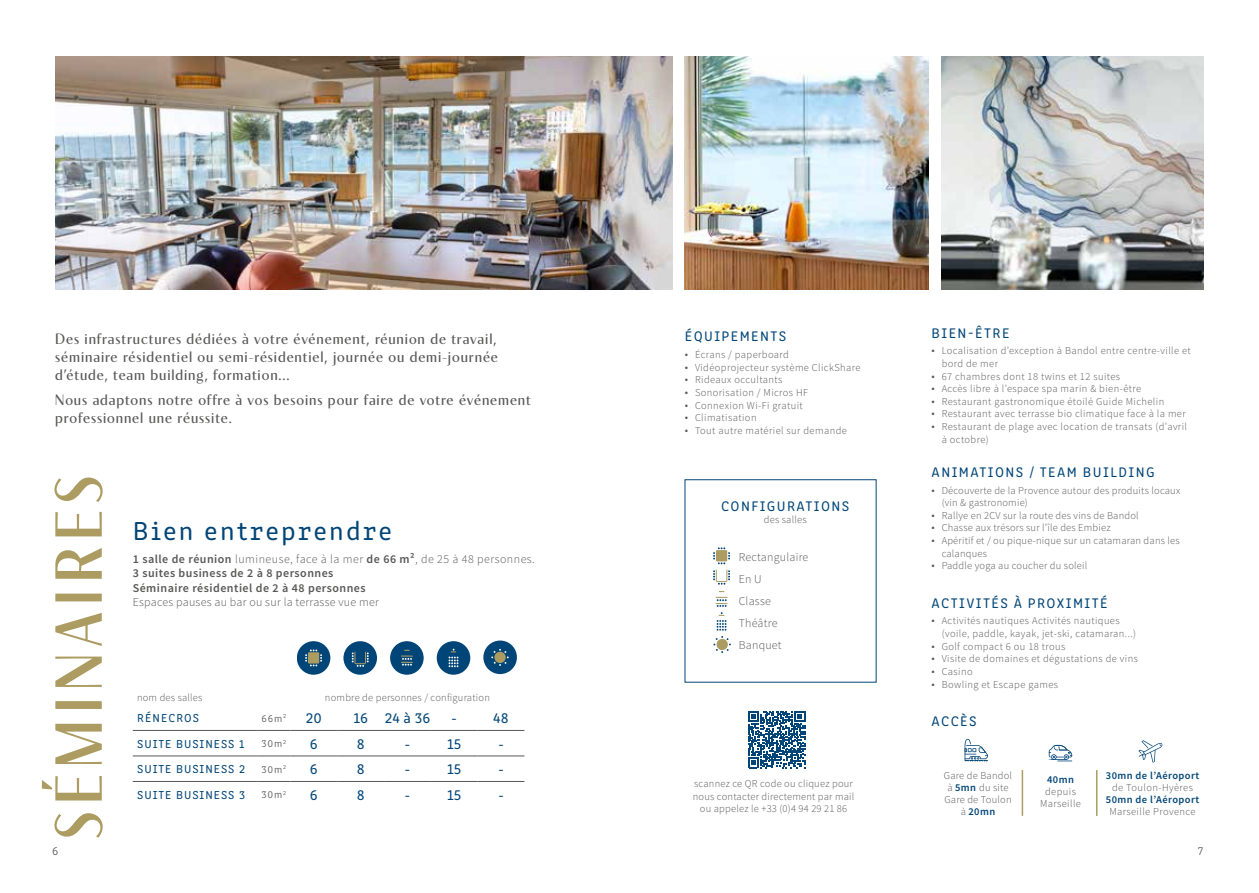
<style>
.page{position:relative;width:1259px;height:893px;background:#fff}
.page>*{position:absolute;margin:0;border:0;box-sizing:border-box;transform-origin:0 0}
.t1{font:27px "Clone Rounded";letter-spacing:.08em;color:#004577}
.t2{font:15px/18px "Contralto Small";letter-spacing:.06em;color:#575756;text-align:justify}
.t3{font:15px "Clone Rounded";color:#004577}
.t4{font:14.4px "Clone Rounded";letter-spacing:.1em;color:#004577}
.t5{font:600 12px/14.4px "Source Sans Pro";letter-spacing:.04em;color:#575756}
.t6{font:300 12px/22px "Source Sans Pro";letter-spacing:.02em;color:#575756}
.t7{font:12px "Clone Rounded";letter-spacing:.08em;color:#004577}
.t8{font:12px "Clone Rounded";letter-spacing:.1em;color:#004577}
.t9{font:300 12px "Clone Rounded";color:#575756}
.t10{font:300 10.5px/12.6px "Source Sans Pro";letter-spacing:.04em;color:#575756}
.t11{font:300 10.5px/12.6px "Source Sans Pro";letter-spacing:.02em;color:#575756}
.t12{font:600 10.5px "Source Sans Pro";letter-spacing:.04em;color:#004577}
.t13{font:300 10.5px "Clone Rounded";letter-spacing:.08em;color:#575756}
.s1{font-weight:300}
.s2{font-size:12px}
.s3{font-weight:600;color:#004577}
</style>
<div class="page">
<svg style="left:42px;top:478px;width:61px;height:360px"></svg>
<img style="left:55px;top:56px;width:617px;height:234px">
<hr style="left:133px;top:730px;width:124px;height:1px;background:#575756">
<hr style="left:257px;top:730px;width:33px;height:1px;background:#575756">
<hr style="left:290px;top:730px;width:47px;height:1px;background:#575756">
<hr style="left:337px;top:730px;width:47px;height:1px;background:#575756">
<hr style="left:384px;top:730px;width:47px;height:1px;background:#575756">
<hr style="left:431px;top:730px;width:46px;height:1px;background:#575756">
<hr style="left:477px;top:730px;width:47px;height:1px;background:#575756">
<hr style="left:133px;top:756px;width:124px;height:1px;background:#575756">
<hr style="left:257px;top:756px;width:33px;height:1px;background:#575756">
<hr style="left:290px;top:756px;width:47px;height:1px;background:#575756">
<hr style="left:337px;top:756px;width:47px;height:1px;background:#575756">
<hr style="left:384px;top:756px;width:47px;height:1px;background:#575756">
<hr style="left:431px;top:756px;width:46px;height:1px;background:#575756">
<hr style="left:477px;top:756px;width:47px;height:1px;background:#575756">
<hr style="left:133px;top:781px;width:124px;height:1px;background:#575756">
<hr style="left:257px;top:781px;width:33px;height:1px;background:#575756">
<hr style="left:290px;top:781px;width:47px;height:1px;background:#575756">
<hr style="left:337px;top:781px;width:47px;height:1px;background:#575756">
<hr style="left:384px;top:781px;width:47px;height:1px;background:#575756">
<hr style="left:431px;top:781px;width:46px;height:1px;background:#575756">
<hr style="left:477px;top:781px;width:47px;height:1px;background:#575756">
<img style="left:941px;top:56px;width:262px;height:234px">
<img style="left:685px;top:56px;width:243px;height:234px">
<svg style="left:748px;top:711px;width:57px;height:57px"></svg>
<svg style="left:964px;top:739px;width:24px;height:22px"></svg>
<svg style="left:1048px;top:745px;width:24px;height:16px"></svg>
<svg style="left:1138px;top:740px;width:24px;height:23px"></svg>
<hr style="left:1021px;top:770px;width:2px;height:46px;background:#ac9c62">
<hr style="left:1096px;top:770px;width:1px;height:46px;background:#ac9c62">
<svg style="left:713px;top:547px;width:17px;height:17px"></svg>
<svg style="left:713px;top:570px;width:17px;height:15px"></svg>
<svg style="left:713px;top:591px;width:18px;height:62px"></svg>
<svg style="left:298px;top:641px;width:32px;height:34px"></svg>
<div style="left:343px;top:641px;width:34px;height:34px;background:#004577;border-radius:50%"></div>
<svg style="left:352px;top:652px;width:17px;height:15px"></svg>
<div style="left:390px;top:641px;width:34px;height:34px;background:#004577;border-radius:50%"></div>
<svg style="left:401px;top:650px;width:12px;height:16px"></svg>
<div style="left:437px;top:641px;width:33px;height:34px;background:#004577;border-radius:50%"></div>
<svg style="left:448px;top:649px;width:10px;height:18px"></svg>
<div style="left:483px;top:640px;width:34px;height:34px;background:#004577;border-radius:50%"></div>
<svg style="left:491px;top:649px;width:18px;height:17px"></svg>
<h2 class="t2" style="left:55px;top:329px;width:444px">Des infrastructures dédiées à votre événement, réunion de travail, séminaire résidentiel ou semi-résidentiel, journée ou demi-journée d’étude, team building, formation...</h2>
<h2 class="t2" style="left:55px;top:390px;width:477px">Nous adaptons notre offre à vos besoins pour faire de votre événement professionnel une réussite.</h2>
<h1 class="t1" style="left:133px;top:511px;width:261px">Bien entreprendre</h1>
<p class="t5" style="left:133px;top:552px;width:404px">1 salle de réunion <span class="s1">lumineuse, face à la mer</span> de 66 m²<span class="s1">, de 25 à 48 personnes.<br></span>3 suites business de 2 à 8 personnes<br>Séminaire résidentiel de 2 à 48 personnes</p>
<p class="t6" style="left:133px;top:591px;width:248px">Espaces pauses au bar ou sur la terrasse vue mer</p>
<p class="t11" style="left:137px;top:691px;width:67px">nom des salles</p>
<p class="t11" style="left:325px;top:691px;width:166px">nombre de personnes / configuration</p>
<p class="t8" style="left:137px;top:709px;width:64px">RÉNECROS</p>
<p class="t13" style="left:262px;top:711px;width:26px">66m<sup>2</sup></p>
<h2 class="t3" style="left:306px;top:707px;width:18px">20</h2>
<h2 class="t3" style="left:353px;top:707px;width:78px">16 24 à 36</h2>
<h2 class="t3" style="left:451px;top:707px;width:7px">-</h2>
<h2 class="t3" style="left:493px;top:707px;width:17px">48</h2>
<p class="t7" style="left:137px;top:735px;width:109px">SUITE BUSINESS 1</p>
<p class="t13" style="left:261px;top:736px;width:26px">30m<sup>2</sup></p>
<h2 class="t3" style="left:310px;top:733px;width:9px">6</h2>
<h2 class="t3" style="left:357px;top:733px;width:9px">8</h2>
<h2 class="t3" style="left:404px;top:733px;width:7px">-</h2>
<h2 class="t3" style="left:447px;top:733px;width:16px">15</h2>
<h2 class="t3" style="left:498px;top:733px;width:7px">-</h2>
<p class="t7" style="left:137px;top:760px;width:109px">SUITE BUSINESS 2</p>
<p class="t13" style="left:261px;top:762px;width:26px">30m<sup>2</sup></p>
<h2 class="t3" style="left:310px;top:758px;width:9px">6</h2>
<h2 class="t3" style="left:357px;top:758px;width:9px">8</h2>
<h2 class="t3" style="left:404px;top:758px;width:7px">-</h2>
<h2 class="t3" style="left:447px;top:758px;width:16px">15</h2>
<h2 class="t3" style="left:498px;top:758px;width:7px">-</h2>
<p class="t7" style="left:137px;top:786px;width:109px">SUITE BUSINESS 3</p>
<p class="t13" style="left:261px;top:787px;width:26px">30m<sup>2</sup></p>
<h2 class="t3" style="left:310px;top:784px;width:9px">6</h2>
<h2 class="t3" style="left:357px;top:784px;width:9px">8</h2>
<h2 class="t3" style="left:404px;top:784px;width:7px">-</h2>
<h2 class="t3" style="left:447px;top:784px;width:16px">15</h2>
<h2 class="t3" style="left:498px;top:784px;width:7px">-</h2>
<h3 class="t4" style="left:685px;top:326px;width:103px">ÉQUIPEMENTS</h3>
<p class="t10" style="left:685px;top:348px;width:106px"><span class="s2">•</span> Écrans / paperboard</p>
<p class="t10" style="left:685px;top:361px;width:177px"><span class="s2">•</span> Vidéoprojecteur système ClickShare</p>
<p class="t10" style="left:685px;top:374px;width:99px"><span class="s2">•</span> Rideaux occultants</p>
<p class="t10" style="left:685px;top:386px;width:125px"><span class="s2">•</span> Sonorisation / Micros HF</p>
<p class="t10" style="left:685px;top:399px;width:119px"><span class="s2">•</span> Connexion Wi-Fi gratuit</p>
<p class="t10" style="left:685px;top:411px;width:73px"><span class="s2">•</span> Climatisation</p>
<p class="t10" style="left:685px;top:424px;width:164px"><span class="s2">•</span> Tout autre matériel sur demande</p>
<h3 class="t4" style="left:721px;top:495px;width:130px">CONFIGURATIONS</h3>
<p class="t11" style="left:764px;top:514px;width:44px">des salles</p>
<p class="t6" style="left:738px;top:546px;width:71px">Rectangulaire<br>En U<br>Classe<br>Théâtre<br>Banquet</p>
<h3 class="t4" style="left:931px;top:322px;width:79px">BIEN-ÊTRE</h3>
<p class="t10" style="left:941px;top:345px;width:251px;text-indent:-10px"><span class="s2">•</span> Localisation d’exception à Bandol entre centre-ville et bord de mer</p>
<p class="t10" style="left:931px;top:370px;width:190px"><span class="s2">•</span> 67 chambres dont 18 twins et 12 suites</p>
<p class="t10" style="left:931px;top:382px;width:211px"><span class="s2">•</span> Accès libre à l’espace spa marin &amp; bien-être</p>
<p class="t10" style="left:931px;top:395px;width:234px"><span class="s2">•</span> Restaurant gastronomique étoilé Guide Michelin</p>
<p class="t10" style="left:931px;top:408px;width:256px"><span class="s2">•</span> Restaurant avec terrasse bio climatique face à la mer</p>
<p class="t10" style="left:941px;top:420px;width:247px;text-indent:-10px"><span class="s2">•</span> Restaurant de plage avec location de transats (d’avril à octobre)</p>
<h3 class="t4" style="left:931px;top:461px;width:224px">ANIMATIONS / TEAM BUILDING</h3>
<p class="t11" style="left:941px;top:484px;width:240px;text-indent:-10px"><span class="s2">•</span> Découverte de la Provence autour des produits locaux (vin &amp; gastronomie)</p>
<p class="t11" style="left:931px;top:509px;width:209px"><span class="s2">•</span> Rallye en 2CV sur la route des vins de Bandol</p>
<p class="t11" style="left:931px;top:522px;width:181px"><span class="s2">•</span> Chasse aux trésors sur l’île des Embiez</p>
<p class="t11" style="left:941px;top:534px;width:240px;text-indent:-10px"><span class="s2">•</span> Apéritif et / ou pique-nique sur un catamaran dans les calanques</p>
<p class="t11" style="left:931px;top:559px;width:157px"><span class="s2">•</span> Paddle yoga au coucher du soleil</p>
<h3 class="t4" style="left:931px;top:592px;width:178px">ACTIVITÉS À PROXIMITÉ</h3>
<p class="t10" style="left:941px;top:615px;width:196px;text-indent:-10px"><span class="s2">•</span> Activités nautiques Activités nautiques (voile, paddle, kayak, jet-ski, catamaran...)</p>
<p class="t10" style="left:931px;top:640px;width:135px"><span class="s2">•</span> Golf compact 6 ou 18 trous</p>
<p class="t10" style="left:931px;top:653px;width:208px"><span class="s2">•</span> Visite de domaines et dégustations de vins</p>
<p class="t10" style="left:931px;top:665px;width:43px"><span class="s2">•</span> Casino</p>
<p class="t10" style="left:931px;top:678px;width:128px"><span class="s2">•</span> Bowling et Escape games</p>
<h3 class="t4" style="left:931px;top:710px;width:47px">ACCÈS</h3>
<p class="t11" style="left:693px;top:777px;width:163px;text-align:center">scannez ce QR code ou cliquez pour nous contacter directement par mail ou appelez le +33 (0)4 94 29 21 86</p>
<p class="t11" style="left:944px;top:770px;width:70px;line-height:12px;text-align:center">Gare de Bandol à <span class="s3">5mn</span> du site<br>Gare de Toulon à <span class="s3">20mn</span></p>
<p class="t12" style="left:1047px;top:773px;width:28px">40mn</p>
<p class="t10" style="left:1040px;top:785px;width:42px;line-height:12px;text-align:center">depuis<br>Marseille</p>
<p class="t12" style="left:1105px;top:769px;width:95px">30mn de l’Aéroport</p>
<p class="t10" style="left:1112px;top:781px;width:82px">de Toulon-Hyères</p>
<p class="t12" style="left:1105px;top:793px;width:95px">50mn de l’Aéroport</p>
<p class="t10" style="left:1109px;top:805px;width:88px">Marseille Provence</p>
<p class="t9" style="left:52px;top:842px;width:8px">6</p>
<p class="t9" style="left:1197px;top:842px;width:7px">7</p>
</div>
